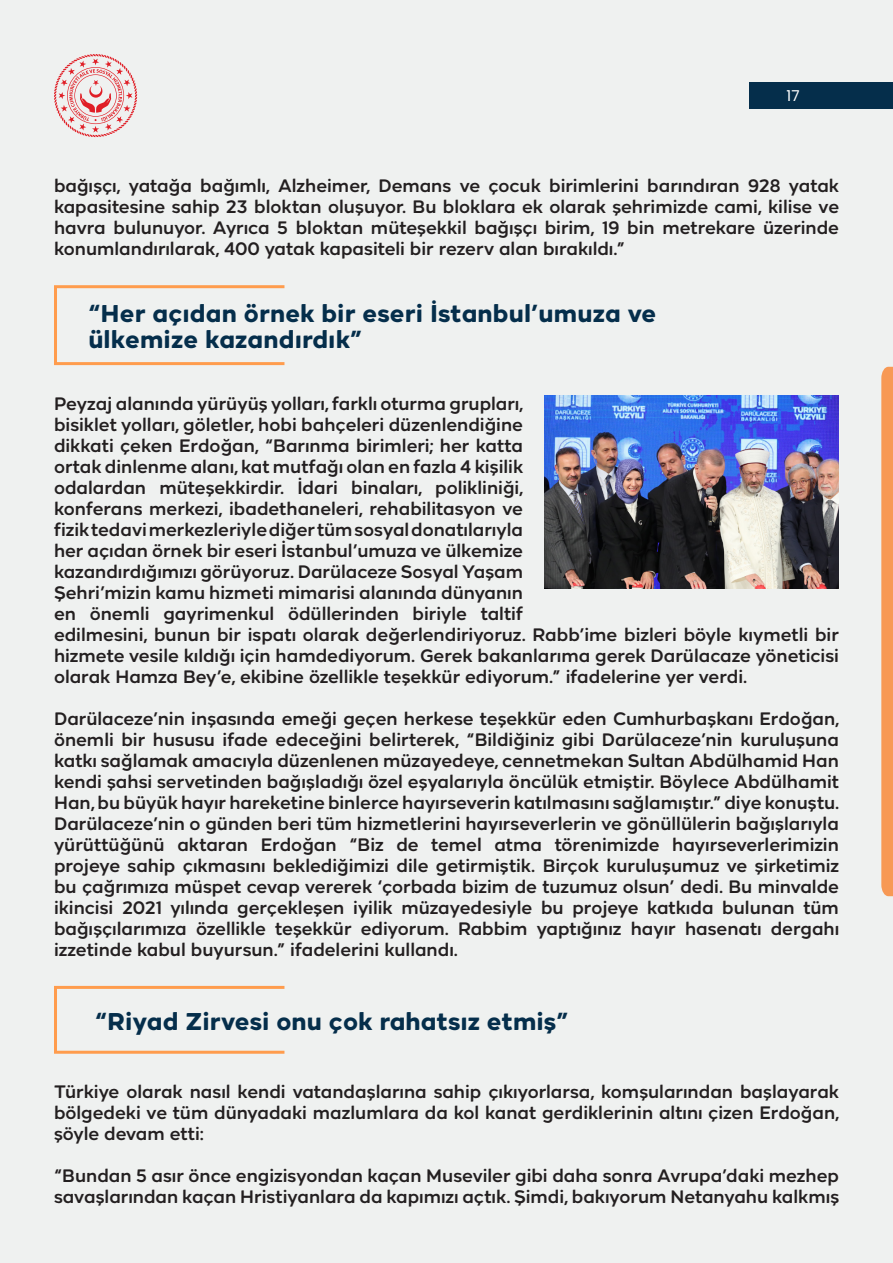
<style>
.page{position:relative;width:893px;height:1263px;background:#eff1f0}
.page>*{position:absolute;margin:0;border:0;box-sizing:border-box;transform-origin:0 0}
.t1{font:700 24.3px/25.5px "TRT";letter-spacing:.005em;color:#052e4b}
.t2{font:500 18px/21px "TRT";color:#231f20;text-align:justify}
.t3{font:15px "Poppins";color:#fff}
</style>
<div class="page">
<svg style="left:54px;top:54px;width:83px;height:83px"></svg>
<div style="left:750px;top:82px;width:143px;height:27px;background:#052e4b"></div>
<svg style="left:881px;top:367px;width:12px;height:529px;background:#f69b5a"></svg>
<div style="left:54px;top:285px;width:232px;height:80px;border:3px solid #ff9c4d"></div>
<div style="left:54px;top:986px;width:232px;height:68px;border:3px solid #ff9c4d"></div>
<img style="left:544px;top:395px;width:295px;height:193px">
<p class="t3" style="left:787px;top:87px;width:14px">17</p>
<p class="t2" style="left:54px;top:175px;width:786px">bağışçı, yatağa bağımlı, Alzheimer, Demans ve çocuk birimlerini barındıran 928 yatak kapasitesine sahip 23 bloktan oluşuyor. Bu bloklara ek olarak şehrimizde cami, kilise ve havra bulunuyor. Ayrıca 5 bloktan müteşekkil bağışçı birim, 19 bin metrekare üzerinde konumlandırılarak, 400 yatak kapasiteli bir rezerv alan bırakıldı.”</p>
<p class="t1" style="left:88px;top:301px;width:569px">“Her açıdan örnek bir eseri İstanbul’umuza ve ülkemize kazandırdık”</p>
<p class="t2" style="left:54px;top:393px;width:786px;text-align:left">Peyzaj alanında yürüyüş yolları, farklı oturma grupları,<br>bisiklet yolları, göletler, hobi bahçeleri düzenlendiğine<br>dikkati çeken Erdoğan, “Barınma birimleri; her katta<br>ortak dinlenme alanı, kat mutfağı olan en fazla 4 kişilik<br>odalardan müteşekkirdir. İdari binaları, polikliniği,<br>konferans merkezi, ibadethaneleri, rehabilitasyon ve<br>fizik tedavi merkezleriyle diğer tüm sosyal donatılarıyla<br>her açıdan örnek bir eseri İstanbul’umuza ve ülkemize<br>kazandırdığımızı görüyoruz. Darülaceze Sosyal Yaşam<br>Şehri’mizin kamu hizmeti mimarisi alanında dünyanın<br>en önemli gayrimenkul ödüllerinden biriyle taltif<br>edilmesini, bunun bir ispatı olarak değerlendiriyoruz. Rabb’ime bizleri böyle kıymetli bir hizmete vesile kıldığı için hamdediyorum. Gerek bakanlarıma gerek Darülacaze yöneticisi olarak Hamza Bey’e, ekibine özellikle teşekkür ediyorum.” ifadelerine yer verdi.</p>
<p class="t2" style="left:54px;top:708px;width:786px">Darülaceze’nin inşasında emeği geçen herkese teşekkür eden Cumhurbaşkanı Erdoğan, önemli bir hususu ifade edeceğini belirterek, “Bildiğiniz gibi Darülaceze’nin kuruluşuna katkı sağlamak amacıyla düzenlenen müzayedeye, cennetmekan Sultan Abdülhamid Han kendi şahsi servetinden bağışladığı özel eşyalarıyla öncülük etmiştir. Böylece Abdülhamit Han, bu büyük hayır hareketine binlerce hayırseverin katılmasını sağlamıştır.” diye konuştu.</p>
<p class="t2" style="left:54px;top:813px;width:786px">Darülaceze’nin o günden beri tüm hizmetlerini hayırseverlerin ve gönüllülerin bağışlarıyla yürüttüğünü aktaran Erdoğan “Biz de temel atma törenimizde hayırseverlerimizin projeye sahip çıkmasını beklediğimizi dile getirmiştik. Birçok kuruluşumuz ve şirketimiz bu çağrımıza müspet cevap vererek ‘çorbada bizim de tuzumuz olsun’ dedi. Bu minvalde ikincisi 2021 yılında gerçekleşen iyilik müzayedesiyle bu projeye katkıda bulunan tüm bağışçılarımıza özellikle teşekkür ediyorum. Rabbim yaptığınız hayır hasenatı dergahı izzetinde kabul buyursun.” ifadelerini kullandı.</p>
<p class="t1" style="left:95px;top:1008px;width:475px">“Riyad Zirvesi onu çok rahatsız etmiş”</p>
<p class="t2" style="left:54px;top:1081px;width:786px">Türkiye olarak nasıl kendi vatandaşlarına sahip çıkıyorlarsa, komşularından başlayarak bölgedeki ve tüm dünyadaki mazlumlara da kol kanat gerdiklerinin altını çizen Erdoğan, şöyle devam etti:</p>
<p class="t2" style="left:54px;top:1165px;width:786px">“Bundan 5 asır önce engizisyondan kaçan Museviler gibi daha sonra Avrupa’daki mezhep savaşlarından kaçan Hristiyanlara da kapımızı açtık. Şimdi, bakıyorum Netanyahu kalkmış</p>
</div>
